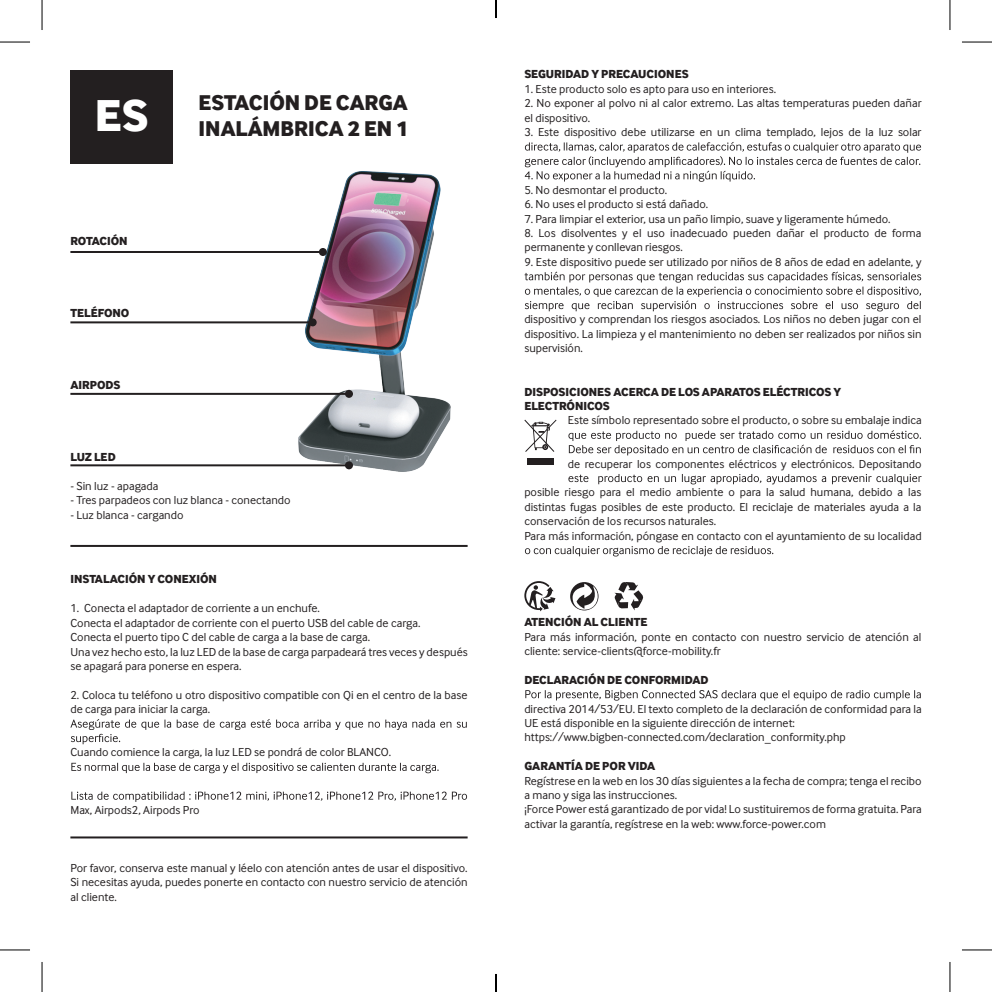
<style>
.page{position:relative;width:992px;height:992px;background:#fff}
.page>*{position:absolute;margin:0;border:0;box-sizing:border-box;transform-origin:0 0}
.t1{font:800 22px/26.4px "Inter Face";color:#231f20;text-align:right}
.t2{font:12px/14.4px "Inter Face";color:#231f20}
.t3{font:800 12px/14.4px "Inter Face";color:#231f20}
</style>
<div class="page">
<svg style="left:70px;top:719px;width:396px;height:25px"></svg>
<svg style="left:71px;top:762px;width:367px;height:11px"></svg>
<svg style="left:71px;top:791px;width:396px;height:10px"></svg>
<div style="left:527px;top:458px;width:26px;height:7px;background:#231f20"></div>
<svg style="left:524px;top:419px;width:32px;height:33px"></svg>
<div style="left:70px;top:70px;width:103px;height:94px;background:#231f20"></div>
<img style="left:276px;top:171px;width:175px;height:301px">
<hr style="left:70px;top:251px;width:253px;height:2px;background:#231f20">
<div style="left:319px;top:248px;width:8px;height:8px;background:#231f20;border-radius:50%"></div>
<hr style="left:70px;top:321px;width:242px;height:2px;background:#231f20">
<div style="left:308px;top:318px;width:8px;height:8px;background:#231f20;border-radius:50%"></div>
<hr style="left:70px;top:393px;width:279px;height:2px;background:#231f20">
<div style="left:345px;top:390px;width:8px;height:8px;background:#231f20;border-radius:50%"></div>
<hr style="left:70px;top:464px;width:279px;height:2px;background:#231f20">
<div style="left:345px;top:461px;width:8px;height:8px;background:#231f20;border-radius:50%"></div>
<svg style="left:524px;top:142px;width:396px;height:40px"></svg>
<svg style="left:524px;top:271px;width:396px;height:40px"></svg>
<svg style="left:568px;top:430px;width:352px;height:25px"></svg>
<svg style="left:568px;top:474px;width:353px;height:10px"></svg>
<svg style="left:524px;top:546px;width:249px;height:10px"></svg>
<svg style="left:525px;top:690px;width:395px;height:10px"></svg>
<hr style="left:70px;top:836px;width:397px;height:2px;background:#231f20">
<hr style="left:70px;top:544px;width:397px;height:2px;background:#231f20">
<svg style="left:570px;top:582px;width:29px;height:29px"></svg>
<svg style="left:614px;top:582px;width:30px;height:28px"></svg>
<svg style="left:524px;top:581px;width:31px;height:30px"></svg>
<hr style="left:0;top:42px;width:30px;height:1px;background:#000">
<hr style="left:961px;top:42px;width:30px;height:1px;background:#000">
<hr style="left:0;top:949px;width:30px;height:1px;background:#000">
<hr style="left:961px;top:949px;width:30px;height:1px;background:#000">
<hr style="left:42px;top:0;width:1px;height:30px;background:#000">
<hr style="left:42px;top:961px;width:1px;height:30px;background:#000">
<hr style="left:949px;top:0;width:1px;height:30px;background:#000">
<hr style="left:949px;top:961px;width:1px;height:30px;background:#000">
<svg style="left:495px;top:0;width:1px;height:18px"></svg>
<svg style="left:495px;top:974px;width:1px;height:17px"></svg>
<h1 class="t1" style="left:95px;top:89px;width:315px">ESTACIÓN DE CARGA<br><sup>ES</sup> INALÁMBRICA 2 EN 1</h1>
<p class="t3" style="left:70px;top:233px;width:59px">ROTACIÓN</p>
<p class="t3" style="left:70px;top:305px;width:61px">TELÉFONO</p>
<p class="t3" style="left:70px;top:377px;width:52px">AIRPODS</p>
<p class="t3" style="left:70px;top:449px;width:47px">LUZ LED</p>
<p class="t2" style="left:70px;top:478px;width:90px">- Sin luz - apagada</p>
<p class="t2" style="left:70px;top:492px;width:222px">- Tres parpadeos con luz blanca - conectando</p>
<p class="t2" style="left:70px;top:507px;width:115px">- Luz blanca - cargando</p>
<p class="t3" style="left:70px;top:571px;width:148px">INSTALACIÓN Y CONEXIÓN</p>
<p class="t2" style="left:70px;top:600px;width:399px">1. Conecta el adaptador de corriente a un enchufe.<br>Conecta el adaptador de corriente con el puerto USB del cable de carga.<br>Conecta el puerto tipo C del cable de carga a la base de carga.<br>Una vez hecho esto, la luz LED de la base de carga parpadeará tres veces y después se apagará para ponerse en espera.</p>
<p class="t2" style="left:70px;top:687px;width:398px">2. Coloca tu teléfono u otro dispositivo compatible con Qi en el centro de la base de carga para iniciar la carga.</p>
<p class="t2" style="left:70px;top:744px;width:322px">Cuando comience la carga, la luz LED se pondrá de color BLANCO.</p>
<p class="t2" style="left:70px;top:802px;width:131px">Max, Airpods2, Airpods Pro</p>
<p class="t2" style="left:70px;top:860px;width:398px;text-align:justify">Por favor, conserva este manual y léelo con atención antes de usar el dispositivo.<br>Si necesitas ayuda, puedes ponerte en contacto con nuestro servicio de atención al cliente.</p>
<p class="t3" style="left:524px;top:67px;width:166px">SEGURIDAD Y PRECAUCIONES</p>
<p class="t2" style="left:524px;top:81px;width:253px">1. Este producto solo es apto para uso en interiores.</p>
<p class="t2" style="left:524px;top:96px;width:398px">2. No exponer al polvo ni al calor extremo. Las altas temperaturas pueden dañar el dispositivo.</p>
<p class="t2" style="left:524px;top:125px;width:398px">3. Este dispositivo debe utilizarse en un clima templado, lejos de la luz solar</p>
<p class="t2" style="left:524px;top:182px;width:144px">5. No desmontar el producto.</p>
<p class="t2" style="left:524px;top:197px;width:185px">6. No uses el producto si está dañado.</p>
<p class="t2" style="left:524px;top:211px;width:367px">7. Para limpiar el exterior, usa un paño limpio, suave y ligeramente húmedo.</p>
<p class="t2" style="left:524px;top:225px;width:398px">8. Los disolventes y el uso inadecuado pueden dañar el producto de forma permanente y conllevan riesgos.</p>
<p class="t2" style="left:524px;top:254px;width:398px">9. Este dispositivo puede ser utilizado por niños de 8 años de edad en adelante, y</p>
<p class="t2" style="left:524px;top:312px;width:398px;text-align:justify">dispositivo y comprendan los riesgos asociados. Los niños no deben jugar con el dispositivo. La limpieza y el mantenimiento no deben ser realizados por niños sin supervisión.</p>
<p class="t3" style="left:524px;top:384px;width:318px">DISPOSICIONES ACERCA DE LOS APARATOS ELÉCTRICOS Y<br>ELECTRÓNICOS</p>
<p class="t2" style="left:567px;top:413px;width:355px">Este símbolo representado sobre el producto, o sobre su embalaje indica</p>
<p class="t2" style="left:567px;top:456px;width:355px">de recuperar los componentes eléctricos y electrónicos. Depositando</p>
<p class="t2" style="left:524px;top:485px;width:398px">posible riesgo para el medio ambiente o para la salud humana, debido a las distintas fugas posibles de este producto. El reciclaje de materiales ayuda a la conservación de los recursos naturales.<br>Para más información, póngase en contacto con el ayuntamiento de su localidad</p>
<p class="t3" style="left:524px;top:614px;width:125px">ATENCIÓN AL CLIENTE</p>
<p class="t2" style="left:524px;top:629px;width:398px">Para más información, ponte en contacto con nuestro servicio de atención al cliente: service-clients@force-mobility.fr</p>
<p class="t3" style="left:524px;top:672px;width:186px">DECLARACIÓN DE CONFORMIDAD</p>
<p class="t2" style="left:524px;top:701px;width:398px">directiva 2014/53/EU. El texto completo de la declaración de conformidad para la<br>UE está disponible en la siguiente dirección de internet: https://www.bigben-connected.com/declaration_conformity.php</p>
<p class="t3" style="left:524px;top:758px;width:132px">GARANTÍA DE POR VIDA</p>
<p class="t2" style="left:524px;top:773px;width:399px">Regístrese en la web en los 30 días siguientes a la fecha de compra; tenga el recibo a mano y siga las instrucciones.<br>¡Force Power está garantizado de por vida! Lo sustituiremos de forma gratuita. Para activar la garantía, regístrese en la web: www.force-power.com</p>
</div>
